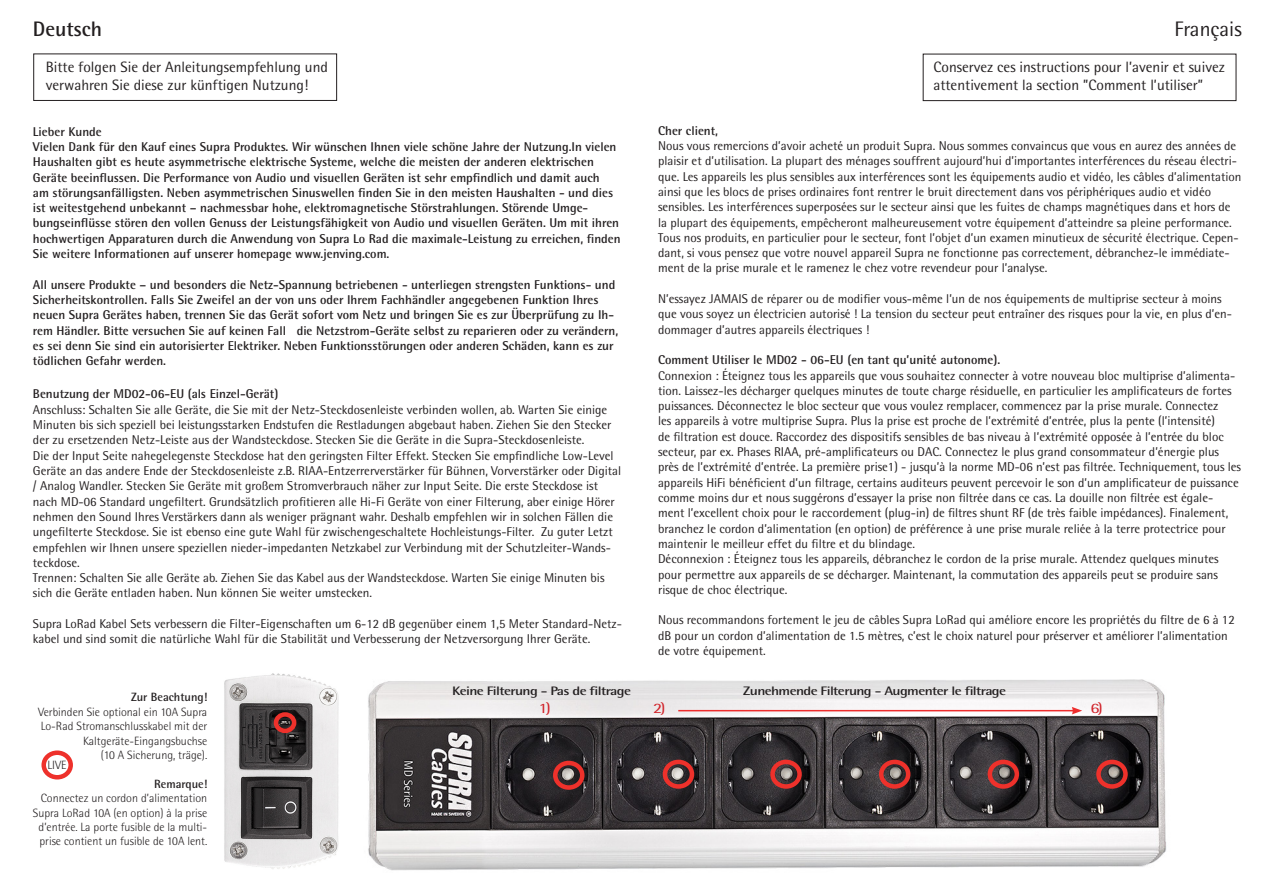
<style>
.page{position:relative;width:1263px;height:893px;background:#fff}
.page>*{position:absolute;margin:0;border:0;box-sizing:border-box;transform-origin:0 0}
.t1{font:21px "Rotis Semi Sans Std";color:#231f20}
.t2{font:700 21px "Rotis Semi Sans Std";color:#231f20}
.t3{font:15px/18px "Rotis Semi Sans Std";color:#231f20}
.t4{font:14.4px "Rotis Semi Sans Std";color:#d1232a;scale:1.25 1}
.t5{font:12.75px/15.3px "Rotis Semi Sans Std";color:#231f20}
.t6{font:700 12.75px/15.3px "Rotis Semi Sans Std";color:#231f20}
.t7{font:700 12.3px "Rotis Semi Sans Std";letter-spacing:-.04em;color:#231f20;scale:1.22 1}
.t8{font:300 12px/14.4px "Rotis Semi Sans Std";color:#231f20;text-align:right}
.t9{font:700 12px "Rotis Semi Sans Std";color:#231f20}
</style>
<div class="page">
<img style="left:224px;top:673px;width:115px;height:196px">
<img style="left:368px;top:679px;width:799px;height:192px">
<div style="left:274px;top:712px;width:22px;height:21px;border:4px solid #ee312b;border-radius:50%"></div>
<div style="left:553px;top:761px;width:31px;height:29px;border:4px solid #ee312b;border-radius:50%"></div>
<div style="left:663px;top:760px;width:31px;height:29px;border:4px solid #ee312b;border-radius:50%"></div>
<div style="left:770px;top:760px;width:32px;height:29px;border:4px solid #ee312b;border-radius:50%"></div>
<div style="left:879px;top:760px;width:31px;height:29px;border:4px solid #ee312b;border-radius:50%"></div>
<div style="left:987px;top:760px;width:32px;height:29px;border:4px solid #ee312b;border-radius:50%"></div>
<div style="left:1096px;top:760px;width:32px;height:29px;border:4px solid #ee312b;border-radius:50%"></div>
<hr style="left:678px;top:710px;width:396px;height:1px;background:#ee2d2d">
<svg style="left:1072px;top:707px;width:10px;height:7px"></svg>
<div style="left:33px;top:54px;width:304px;height:47px;border:1px solid #231f20"></div>
<div style="left:923px;top:54px;width:313px;height:47px;border:1px solid #231f20"></div>
<div style="left:41px;top:750px;width:32px;height:29px;border:4px solid #ee312b;border-radius:50%"></div>
<p class="t2" style="left:33px;top:16px;width:71px">Deutsch</p>
<p class="t3" style="left:46px;top:58px;width:284px">Bitte folgen Sie der Anleitungsempfehlung und</p>
<p class="t3" style="left:46px;top:76px;width:264px">verwahren Sie diese zur künftigen Nutzung!</p>
<p class="t6" style="left:33px;top:123px;width:70px">Lieber Kunde</p>
<p class="t6" style="left:33px;top:139px;width:589px">Vielen Dank für den Kauf eines Supra Produktes. Wir wünschen Ihnen viele schöne Jahre der Nutzung.In vielen Haushalten gibt es heute asymmetrische elektrische Systeme, welche die meisten der anderen elektrischen Geräte beeinflussen. Die Performance von Audio und visuellen Geräten ist sehr empfindlich und damit auch<br>am störungsanfälligsten. Neben asymmetrischen Sinuswellen finden Sie in den meisten Haushalten - und dies ist weitestgehend unbekannt – nachmessbar hohe, elektromagnetische Störstrahlungen. Störende Umge&shy;bungseinflüsse stören den vollen Genuss der Leistungsfähigkeit von Audio und visuellen Geräten. Um mit ihren hochwertigen Apparaturen durch die Anwendung von Supra Lo Rad die maximale-Leistung zu erreichen, finden Sie weitere Informationen auf unserer homepage www.jenving.com.</p>
<p class="t6" style="left:33px;top:276px;width:587px">All unsere Produkte – und besonders die Netz-Spannung betriebenen - unterliegen strengsten Funktions- und Sicherheitskontrollen. Falls Sie Zweifel an der von uns oder Ihrem Fachhändler angegebenen Funktion Ihres neuen Supra Gerätes haben, trennen Sie das Gerät sofort vom Netz und bringen Sie es zur Überprüfung zu Ih&shy;rem Händler. Bitte versuchen Sie auf keinen Fall die Netzstrom-Geräte selbst zu reparieren oder zu verändern, es sei denn Sie sind ein autorisierter Elektriker. Neben Funktionsstörungen oder anderen Schäden, kann es zur tödlichen Gefahr werden.</p>
<p class="t6" style="left:33px;top:386px;width:247px">Benutzung der MD02-06-EU (als Einzel-Gerät)</p>
<p class="t5" style="left:33px;top:402px;width:580px">Anschluss: Schalten Sie alle Geräte, die Sie mit der Netz-Steckdosenleiste verbinden wollen, ab. Warten Sie einige<br>Minuten bis sich speziell bei leistungsstarken Endstufen die Restladungen abgebaut haben. Ziehen Sie den Stecker der zu ersetzenden Netz-Leiste aus der Wandsteckdose. Stecken Sie die Geräte in die Supra-Steckdosenleiste.</p>
<p class="t5" style="left:33px;top:448px;width:590px">Die der Input Seite nahegelegenste Steckdose hat den geringsten Filter Effekt. Stecken Sie empfindliche Low-Level Geräte an das andere Ende der Steckdosenleiste z.B. RIAA-Entzerrerverstärker für Bühnen, Vorverstärker oder Digital / Analog Wandler. Stecken Sie Geräte mit großem Stromverbrauch näher zur Input Seite. Die erste Steckdose ist nach MD-06 Standard ungefiltert. Grundsätzlich profitieren alle Hi-Fi Geräte von einer Filterung, aber einige Hörer nehmen den Sound Ihres Verstärkers dann als weniger prägnant wahr. Deshalb empfehlen wir in solchen Fällen die ungefilterte Steckdose. Sie ist ebenso eine gute Wahl für zwischengeschaltete Hochleistungs-Filter. Zu guter Letzt empfehlen wir Ihnen unsere speziellen nieder-impedanten Netzkabel zur Verbindung mit der Schutzleiter-Wands&shy;teckdose.</p>
<p class="t5" style="left:33px;top:570px;width:573px">Trennen: Schalten Sie alle Geräte ab. Ziehen Sie das Kabel aus der Wandsteckdose. Warten Sie einige Minuten bis sich die Geräte entladen haben. Nun können Sie weiter umstecken.</p>
<p class="t5" style="left:33px;top:616px;width:590px">Supra LoRad Kabel Sets verbessern die Filter-Eigenschaften um 6-12 dB gegenüber einem 1,5 Meter Standard-Netz&shy;kabel und sind somit die natürliche Wahl für die Stabilität und Verbesserung der Netzversorgung Ihrer Geräte.</p>
<p class="t1" style="left:1174px;top:16px;width:69px">Français</p>
<p class="t3" style="left:933px;top:58px;width:293px">Conservez ces instructions pour l’avenir et suivez attentivement la section ”Comment l’utiliser”</p>
<p class="t6" style="left:658px;top:123px;width:62px">Cher client,</p>
<p class="t5" style="left:658px;top:138px;width:585px">Nous vous remercions d’avoir acheté un produit Supra. Nous sommes convaincus que vous en aurez des années de plaisir et d’utilisation. La plupart des ménages souffrent aujourd’hui d’importantes interférences du réseau électri&shy;que. Les appareils les plus sensibles aux interférences sont les équipements audio et vidéo, les câbles d’alimentation ainsi que les blocs de prises ordinaires font rentrer le bruit directement dans vos périphériques audio et vidéo sensibles. Les interférences superposées sur le secteur ainsi que les fuites de champs magnétiques dans et hors de la plupart des équipements, empêcheront malheureusement votre équipement d’atteindre sa pleine performance.<br>Tous nos produits, en particulier pour le secteur, font l’objet d’un examen minutieux de sécurité électrique. Cepen&shy;dant, si vous pensez que votre nouvel appareil Supra ne fonctionne pas correctement, débranchez-le immédiate&shy;ment de la prise murale et le ramenez le chez votre revendeur pour l’analyse.</p>
<p class="t5" style="left:658px;top:291px;width:575px">N’essayez JAMAIS de réparer ou de modifier vous-même l’un de nos équipements de multiprise secteur à moins que vous soyez un électricien autorisé ! La tension du secteur peut entraîner des risques pour la vie, en plus d’en&shy;dommager d’autres appareils électriques !</p>
<p class="t6" style="left:658px;top:352px;width:344px">Comment Utiliser le MD02 - 06-EU (en tant qu’unité autonome).</p>
<p class="t5" style="left:658px;top:367px;width:584px">Connexion : Éteignez tous les appareils que vous souhaitez connecter à votre nouveau bloc multiprise d’alimenta&shy;tion. Laissez-les décharger quelques minutes de toute charge résiduelle, en particulier les amplificateurs de fortes puissances. Déconnectez le bloc secteur que vous voulez remplacer, commencez par la prise murale. Connectez<br>les appareils à votre multiprise Supra. Plus la prise est proche de l’extrémité d’entrée, plus la pente (l’intensité)<br>de filtration est douce. Raccordez des dispositifs sensibles de bas niveau à l’extrémité opposée à l’entrée du bloc secteur, par ex. Phases RIAA, pré-amplificateurs ou DAC. Connectez le plus grand consommateur d’énergie plus près de l’extrémité d’entrée. La première prise1) - jusqu’à la norme MD-06 n’est pas filtrée. Techniquement, tous les appareils HiFi bénéficient d’un filtrage, certains auditeurs peuvent percevoir le son d’un amplificateur de puissance comme moins dur et nous suggérons d’essayer la prise non filtrée dans ce cas. La douille non filtrée est égale&shy;ment l’excellent choix pour le raccordement (plug-in) de filtres shunt RF (de très faible impédances). Finalement, branchez le cordon d’alimentation (en option) de préférence à une prise murale reliée à la terre protectrice pour maintenir le meilleur effet du filtre et du blindage.</p>
<p class="t5" style="left:658px;top:551px;width:562px;text-align:justify">Déconnexion : Éteignez tous les appareils, débranchez le cordon de la prise murale. Attendez quelques minutes pour permettre aux appareils de se décharger. Maintenant, la commutation des appareils peut se produire sans risque de choc électrique.</p>
<p class="t5" style="left:658px;top:612px;width:578px">Nous recommandons fortement le jeu de câbles Supra LoRad qui améliore encore les propriétés du filtre de 6 à 12 dB pour un cordon d’alimentation de 1.5 mètres, c’est le choix naturel pour préserver et améliorer l’alimentation de votre équipement.</p>
<p class="t9" style="left:131px;top:690px;width:78px">Zur Beachtung!</p>
<p class="t8" style="left:38px;top:704px;width:171px">Verbinden Sie optional ein 10A Supra<br>Lo-Rad Stromanschlusskabel mit der<br>Kaltgeräte-Eingangsbuchse</p>
<p class="t8" style="left:101px;top:748px;width:108px">(10 A Sicherung, träge).</p>
<p class="t9" style="left:154px;top:776px;width:55px">Remarque!</p>
<p class="t8" style="left:33px;top:791px;width:176px">Connectez un cordon d’alimentation Supra LoRad 10A (en option) à la prise d’entrée. La porte fusible de la multi&shy;prise contient un fusible de 10A lent.</p>
<p class="t8" style="left:48px;top:757px;width:20px">LIVE</p>
<p class="t7" style="left:452px;top:684px;width:148px">Keine Filterung - Pas de filtrage</p>
<p class="t7" style="left:743px;top:684px;width:217px">Zunehmende Filterung - Augmenter le filtrage</p>
<p class="t4" style="left:538px;top:700px;width:11px">1)</p>
<p class="t4" style="left:653px;top:700px;width:11px">2)</p>
<p class="t4" style="left:1090px;top:700px;width:11px">6)</p>
</div>
